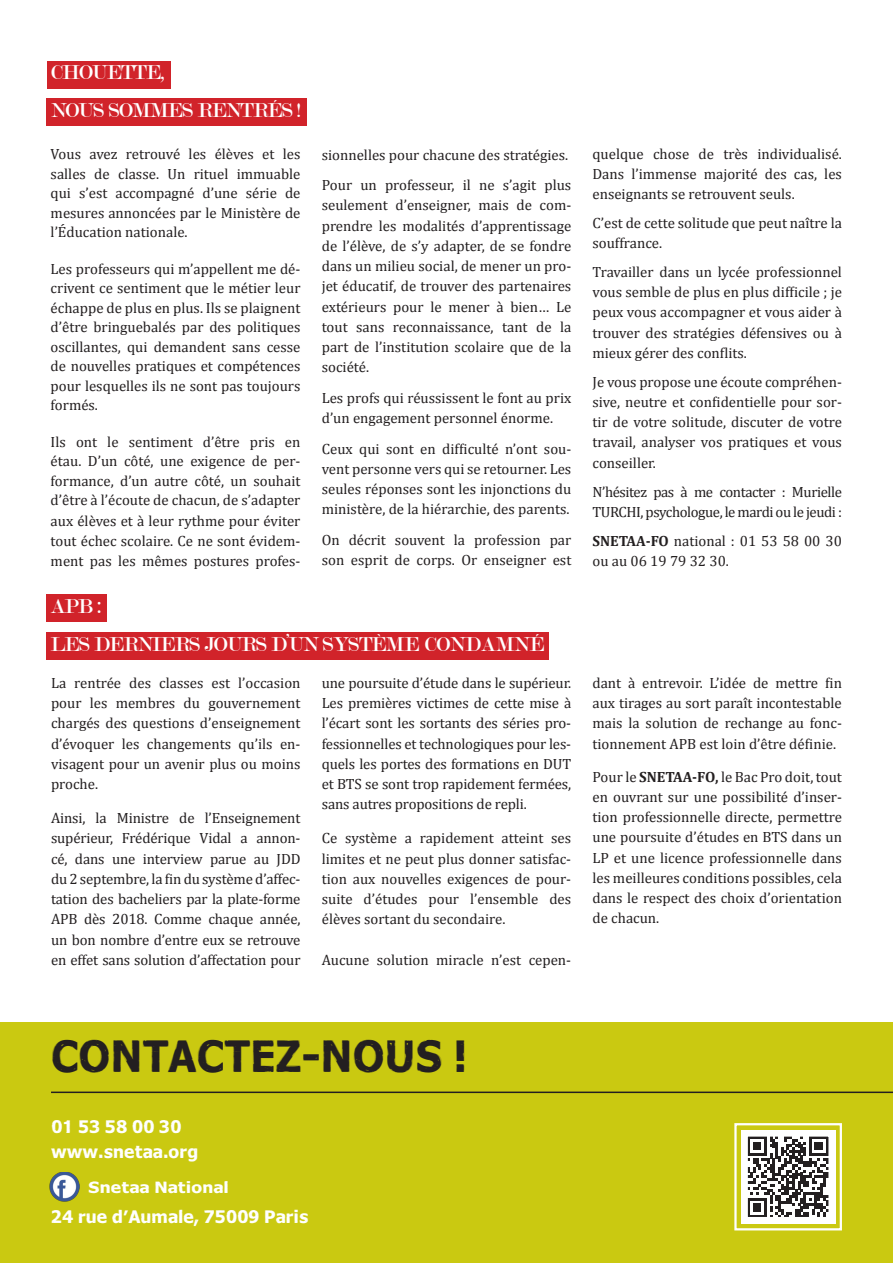
<style>
.page{position:relative;width:893px;height:1263px;background:#fff}
.page>*{position:absolute;margin:0;border:0;box-sizing:border-box;transform-origin:0 0}
.t1{font:45px "Dreamer";color:#231f20}
.t2{font:21.6px "Modern";letter-spacing:-.03em;color:#fff}
.t3{font:18px/25.5px "Dreamer";color:#fff;scale:1.06 1}
.t4{font:16.2px "Dreamer";color:#fff;scale:1.18 1}
.t5{font:14.85px/20.2px "Cambria";color:#231f20;text-align:justify}
.t6{font:14.85px/20.2px "Cambria";letter-spacing:-.03em;color:#231f20}
.s1{font-weight:700}
</style>
<div class="page">
<div style="left:0;top:1023px;width:893px;height:240px;background:#cac911"></div>
<hr style="left:51px;top:1091px;width:842px;height:2px;background:#231f20">
<svg style="left:734px;top:1123px;width:108px;height:108px;background:#b1af92"></svg>
<div style="left:746px;top:1134px;width:85px;height:85px;border:2px solid #fff"></div>
<img style="left:50px;top:1172px;width:29px;height:29px">
<div style="left:46px;top:595px;width:61px;height:27px;background:#d1232a"></div>
<div style="left:46px;top:632px;width:503px;height:27px;background:#d1232a"></div>
<div style="left:47px;top:61px;width:124px;height:27px;background:#d1232a"></div>
<div style="left:47px;top:99px;width:260px;height:27px;background:#d1232a"></div>
<p class="t2" style="left:51px;top:62px;width:116px">CHOUETTE,</p>
<p class="t2" style="left:51px;top:99px;width:252px">NOUS SOMMES RENTRÉS !</p>
<p class="t5" style="left:51px;top:145px;width:251px;line-height:19.5px">Vous avez retrouvé les élèves et les salles de classe. Un rituel immuable qui s’est accompagné d’une série de mesures annoncées par le Ministère de l’Éducation nationale.</p>
<p class="t5" style="left:51px;top:259px;width:251px;line-height:19.5px">Les professeurs qui m’appellent me dé&shy;crivent ce sentiment que le métier leur échappe de plus en plus. Ils se plaignent d’être bringuebalés par des politiques oscillantes, qui demandent sans cesse de nouvelles pratiques et compétences pour lesquelles ils ne sont pas toujours formés.</p>
<p class="t5" style="left:51px;top:432px;width:251px;line-height:19.8px">Ils ont le sentiment d’être pris en étau. D’un côté, une exigence de per&shy;formance, d’un autre côté, un souhait d’être à l’écoute de chacun, de s’adapter aux élèves et à leur rythme pour éviter tout échec scolaire. Ce ne sont évidem&shy;ment pas les mêmes postures profes-</p>
<p class="t2" style="left:50px;top:595px;width:53px">APB :</p>
<p class="t2" style="left:50px;top:633px;width:495px">LES DERNIERS JOURS D’UN SYSTÈME CONDAMNÉ</p>
<p class="t5" style="left:322px;top:144px;width:248px">sionnelles pour chacune des stratégies.</p>
<p class="t5" style="left:322px;top:175px;width:251px">Pour un professeur, il ne s’agit plus seulement d’enseigner, mais de com&shy;prendre les modalités d’apprentissage de l’élève, de s’y adapter, de se fondre dans un milieu social, de mener un pro&shy;jet éducatif, de trouver des partenaires extérieurs pour le mener à bien… Le tout sans reconnaissance, tant de la part de l’institution scolaire que de la société.</p>
<p class="t5" style="left:322px;top:388px;width:251px">Les profs qui réussissent le font au prix d’un engagement personnel énorme.</p>
<p class="t5" style="left:322px;top:438px;width:251px">Ceux qui sont en difficulté n’ont sou&shy;vent personne vers qui se retourner. Les seules réponses sont les injonctions du ministère, de la hiérarchie, des parents.</p>
<p class="t5" style="left:322px;top:530px;width:251px">On décrit souvent la profession par son esprit de corps. Or enseigner est</p>
<p class="t5" style="left:51px;top:673px;width:251px">La rentrée des classes est l’occasion pour les membres du gouvernement chargés des questions d’enseignement d’évoquer les changements qu’ils en&shy;visagent pour un avenir plus ou moins proche.</p>
<p class="t5" style="left:51px;top:808px;width:251px">Ainsi, la Ministre de l’Enseignement supérieur, Frédérique Vidal a annon&shy;cé, dans une interview parue au JDD du 2 septembre, la fin du système d’affec&shy;tation des bacheliers par la plate-forme APB dès 2018. Comme chaque année, un bon nombre d’entre eux se retrouve en effet sans solution d’affectation pour</p>
<p class="t5" style="left:322px;top:673px;width:251px">une poursuite d’étude dans le supérieur.<br>Les premières victimes de cette mise à l’écart sont les sortants des séries pro&shy;fessionnelles et technologiques pour les&shy;quels les portes des formations en DUT et BTS se sont trop rapidement fermées, sans autres propositions de repli.</p>
<p class="t5" style="left:322px;top:828px;width:251px">Ce système a rapidement atteint ses limites et ne peut plus donner satisfac&shy;tion aux nouvelles exigences de pour&shy;suite d’études pour l’ensemble des élèves sortant du secondaire.</p>
<p class="t5" style="left:322px;top:950px;width:251px">Aucune solution miracle n’est cepen-</p>
<p class="t5" style="left:592px;top:143px;width:251px">quelque chose de très individualisé.<br>Dans l’immense majorité des cas, les enseignants se retrouvent seuls.</p>
<p class="t5" style="left:592px;top:213px;width:251px">C’est de cette solitude que peut naître la souffrance.</p>
<p class="t5" style="left:592px;top:262px;width:251px">Travailler dans un lycée professionnel vous semble de plus en plus difficile ; je peux vous accompagner et vous aider à trouver des stratégies défensives ou à mieux gérer des conflits.</p>
<p class="t5" style="left:592px;top:371px;width:251px">Je vous propose une écoute compréhen&shy;sive, neutre et confidentielle pour sor&shy;tir de votre solitude, discuter de votre travail, analyser vos pratiques et vous conseiller.</p>
<p class="t6" style="left:592px;top:481px;width:251px">N’hésitez pas à me contacter : Murielle<br>TURCHI, psychologue, le mardi ou le jeudi :</p>
<p class="t5" style="left:592px;top:530px;width:251px"><span class="s1">SNETAA-FO</span> national : 01 53 58 00 30 ou au 06 19 79 32 30.</p>
<p class="t5" style="left:592px;top:673px;width:251px">dant à entrevoir. L’idée de mettre fin aux tirages au sort paraît incontestable mais la solution de rechange au fonc&shy;tionnement APB est loin d’être définie.</p>
<p class="t5" style="left:592px;top:766px;width:251px">Pour le <span class="s1">SNETAA-FO,</span> le Bac Pro doit, tout en ouvrant sur une possibilité d’inser&shy;tion professionnelle directe, permettre une poursuite d’études en BTS dans un LP et une licence professionnelle dans les meilleures conditions possibles, cela dans le respect des choix d’orientation de chacun.</p>
<h1 class="t1" style="left:51px;top:1028px;width:418px">CONTACTEZ-NOUS !</h1>
<p class="t3" style="left:51px;top:1113px;width:140px">01 53 58 00 30 www.snetaa.org</p>
<p class="t4" style="left:88px;top:1177px;width:121px">Snetaa National</p>
<p class="t3" style="left:51px;top:1203px;width:244px">24 rue d'Aumale, 75009 Paris</p>
</div>
